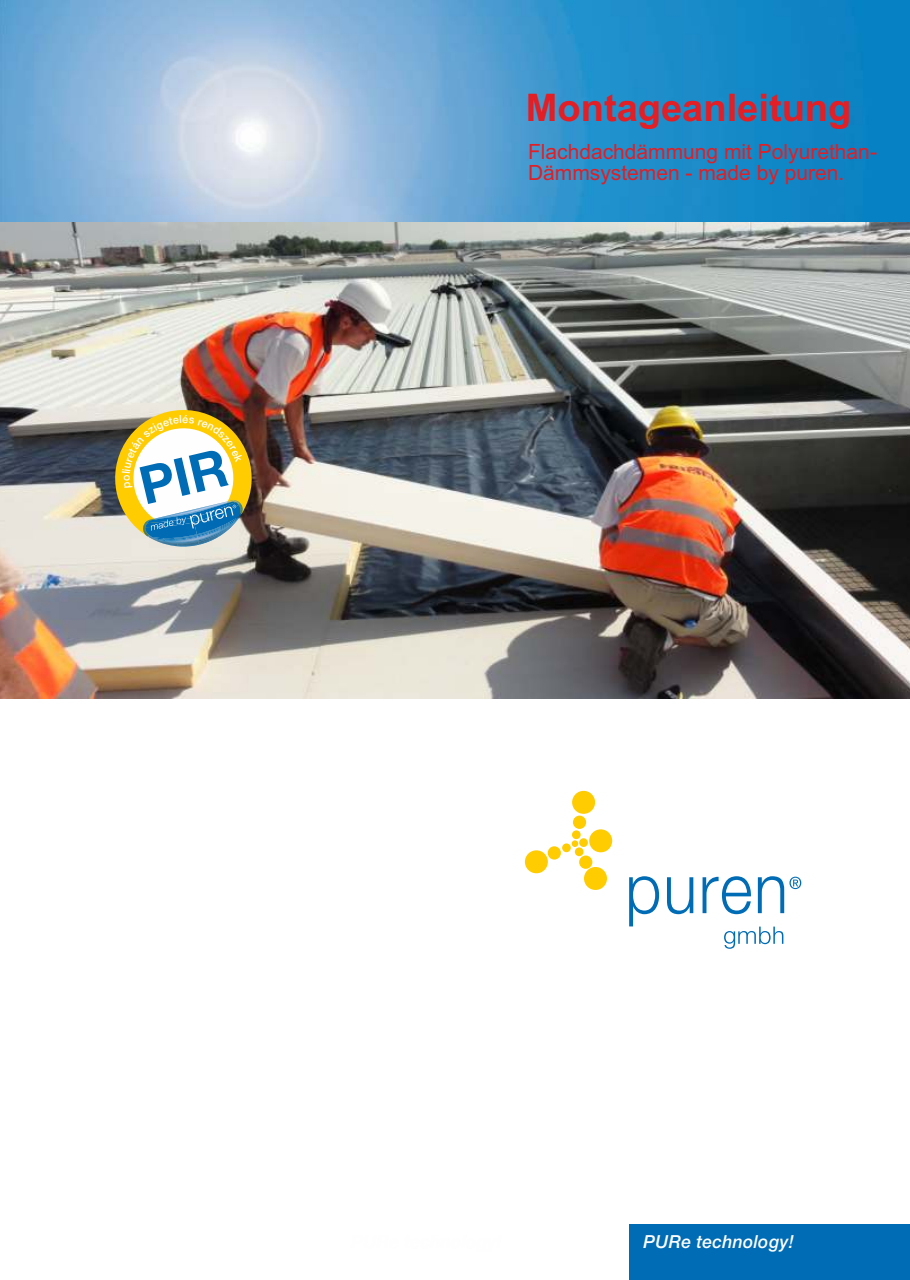
<style>
.page{position:relative;width:910px;height:1280px;background:#fff}
.page>*{position:absolute;margin:0;border:0;box-sizing:border-box;transform-origin:0 0}
.t1{font:700 38.1px "Arial";color:#e31e24}
.t2{font:21px/21.1px "Arial";color:#e31e24}
.t3{font:italic 500 18px "Helvetica Neue";color:#fefefe}
.t4{font:500 11.1px "Helvetica Neue";color:#fefefe}
</style>
<div class="page">
<img style="left:0;top:0;width:910px;height:222px">
<div style="left:629px;top:1224px;width:281px;height:56px;background:#006cb5"></div>
<div style="left:525px;top:850px;width:23px;height:23px;background:#fecc00;border-radius:50%"></div>
<div style="left:589px;top:829px;width:23px;height:23px;background:#fecc00;border-radius:50%"></div>
<div style="left:584px;top:867px;width:23px;height:23px;background:#fecc00;border-radius:50%"></div>
<div style="left:572px;top:791px;width:23px;height:23px;background:#fecc00;border-radius:50%"></div>
<div style="left:548px;top:846px;width:13px;height:13px;background:#fecc00;border-radius:50%"></div>
<div style="left:579px;top:855px;width:13px;height:14px;background:#fecc00;border-radius:50%"></div>
<div style="left:573px;top:816px;width:13px;height:13px;background:#fecc00;border-radius:50%"></div>
<div style="left:572px;top:830px;width:9px;height:9px;background:#fecc00;border-radius:50%"></div>
<div style="left:579px;top:838px;width:9px;height:9px;background:#fecc00;border-radius:50%"></div>
<div style="left:562px;top:843px;width:9px;height:9px;background:#fecc00;border-radius:50%"></div>
<div style="left:575px;top:847px;width:8px;height:9px;background:#fecc00;border-radius:50%"></div>
<div style="left:572px;top:840px;width:6px;height:7px;background:#fecc00;border-radius:50%"></div>
<svg style="left:629px;top:876px;width:172px;height:73px"></svg>
<img style="left:0;top:222px;width:910px;height:476px">
<img style="left:158px;top:545px;width:41px;height:2px">
<img style="left:177px;top:545px;width:22px;height:1px">
<svg style="left:108px;top:403px;width:146px;height:142px"></svg>
<p class="t4" style="left:121px;top:481px;width:8px;rotate:-90deg">o</p>
<h1 class="t1" style="left:526px;top:93px;width:327px">Montageanleitung</h1>
<p class="t2" style="left:528px;top:143px;width:350px">Flachdachdämmung mit Polyurethan-<br>Dämmsystemen - made by puren.</p>
<p class="t3" style="left:644px;top:1234px;width:152px">PURe technology!</p>
</div>
